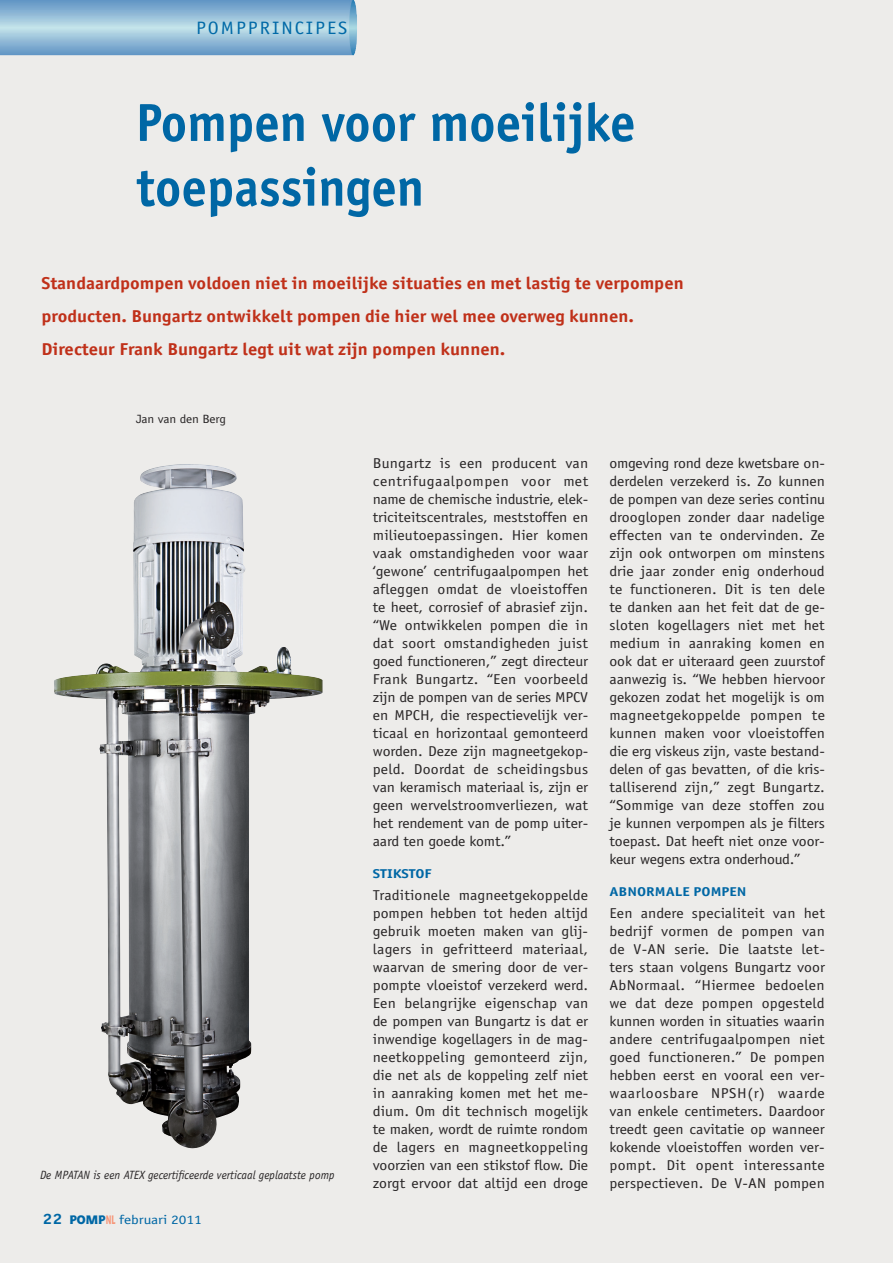
<style>
.page{position:relative;width:893px;height:1263px;background:#edecea}
.page>*{position:absolute;margin:0;border:0;box-sizing:border-box;transform-origin:0 0}
.t1{font:700 53.7px/64.7px "Officina Sans Std";color:#0067a5;scale:.95 1}
.t2{font:18px "Officina Sans Std";color:#0069a7;scale:1.1 1}
.t3{font:700 17.25px/33px "Officina Sans Std";color:#c03019;scale:1.08 1}
.t4{font:14.4px/18px "Officina Sans Std";letter-spacing:-.01em;color:#282526;text-align:justify;scale:1.1 1}
.t5{font:700 12.9px "Officina Sans Std";color:#0067a5;scale:1.2 1}
.t6{font:12.9px "Officina Sans Std";color:#0067a5;scale:1.2 1}
.t7{font:italic 12px "Officina Sans Std";color:#282526;scale:.96 1}
.t8{font:12px "Officina Sans Std";letter-spacing:-.01em;color:#282526;scale:1.1 1}
.s1{font-weight:700;font-size:15px}
.s2{font-family:"Shannon";font-weight:800;font-size:12px}
.s3{font-family:"Shannon";font-weight:800;font-size:12px;color:#f6977a}
</style>
<div class="page">
<img style="left:0;top:0;width:357px;height:55px">
<img style="left:54px;top:464px;width:269px;height:685px">
<p class="t2" style="left:196px;top:18px;width:12px">pompp</p>
<p class="t2" style="left:260px;top:18px;width:61px">rincipes</p>
<h1 class="t1" style="left:136px;top:90px;width:527px">Pompen voor moeilijke toepassingen</h1>
<p class="t3" style="left:41px;top:266px;width:596px">Standaardpompen voldoen niet in moeilijke situaties en met lastig te verpompen producten. Bungartz ontwikkelt pompen die hier wel mee overweg kunnen.<br>Directeur Frank Bungartz legt uit wat zijn pompen kunnen.</p>
<p class="t8" style="left:136px;top:412px;width:83px">Jan van den Berg</p>
<p class="t7" style="left:40px;top:1168px;width:308px">De MPATAN is een ATEX gecertificeerde verticaal geplaatste pomp</p>
<p class="t6" style="left:43px;top:1212px;width:134px"><span class="s1">22</span> <span class="s2">POMP</span><span class="s3">NL</span> februari 2011</p>
<p class="t4" style="left:373px;top:454px;width:197px">Bungartz is een producent van centrifugaalpompen voor met name de chemische industrie, elek&shy;triciteitscentrales, meststoffen en milieutoepassingen. Hier komen vaak omstandigheden voor waar ‘gewone’ centrifugaalpompen het afleggen omdat de vloeistoffen te heet, corrosief of abrasief zijn. “We ontwikkelen pompen die in dat soort omstandigheden juist goed functioneren,” zegt directeur Frank Bungartz. “Een voorbeeld zijn de pompen van de series MPCV en MPCH, die respectievelijk ver&shy;ticaal en horizontaal gemonteerd worden. Deze zijn magneetgekop&shy;peld. Doordat de scheidingsbus van keramisch materiaal is, zijn er geen wervelstroomverliezen, wat het rendement van de pomp uiter&shy;aard ten goede komt.”</p>
<p class="t5" style="left:373px;top:865px;width:50px">Stikstof</p>
<p class="t4" style="left:373px;top:886px;width:197px">Traditionele magneetgekoppelde pompen hebben tot heden altijd gebruik moeten maken van glij&shy;lagers in gefritteerd materiaal, waarvan de smering door de ver&shy;pompte vloeistof verzekerd werd.<br>Een belangrijke eigenschap van de pompen van Bungartz is dat er inwendige kogellagers in de mag&shy;neetkoppeling gemonteerd zijn, die net als de koppeling zelf niet in aanraking komen met het me&shy;dium. Om dit technisch mogelijk te maken, wordt de ruimte rondom de lagers en magneetkoppeling voorzien van een stikstof flow. Die zorgt ervoor dat altijd een droge</p>
<p class="t4" style="left:609px;top:454px;width:198px">omgeving rond deze kwetsbare on&shy;derdelen verzekerd is. Zo kunnen de pompen van deze series continu drooglopen zonder daar nadelige effecten van te ondervinden. Ze zijn ook ontworpen om minstens drie jaar zonder enig onderhoud te functioneren. Dit is ten dele te danken aan het feit dat de ge&shy;sloten kogellagers niet met het medium in aanraking komen en ook dat er uiteraard geen zuurstof aanwezig is. “We hebben hiervoor gekozen zodat het mogelijk is om magneetgekoppelde pompen te kunnen maken voor vloeistoffen die erg viskeus zijn, vaste bestand&shy;delen of gas bevatten, of die kris&shy;talliserend zijn,” zegt Bungartz. “Sommige van deze stoffen zou je kunnen verpompen als je filters toepast. Dat heeft niet onze voor&shy;keur wegens extra onderhoud.”</p>
<p class="t5" style="left:609px;top:883px;width:116px">Abnormale pompen</p>
<p class="t4" style="left:609px;top:904px;width:198px">Een andere specialiteit van het bedrijf vormen de pompen van de V-AN serie. Die laatste let&shy;ters staan volgens Bungartz voor AbNormaal. “Hiermee bedoelen we dat deze pompen opgesteld kunnen worden in situaties waarin andere centrifugaalpompen niet goed functioneren.” De pompen hebben eerst en vooral een ver&shy;waarloosbare NPSH(r) waarde van enkele centimeters. Daardoor treedt geen cavitatie op wanneer kokende vloeistoffen worden ver&shy;pompt. Dit opent interessante perspectieven. De V-AN pompen</p>
</div>
